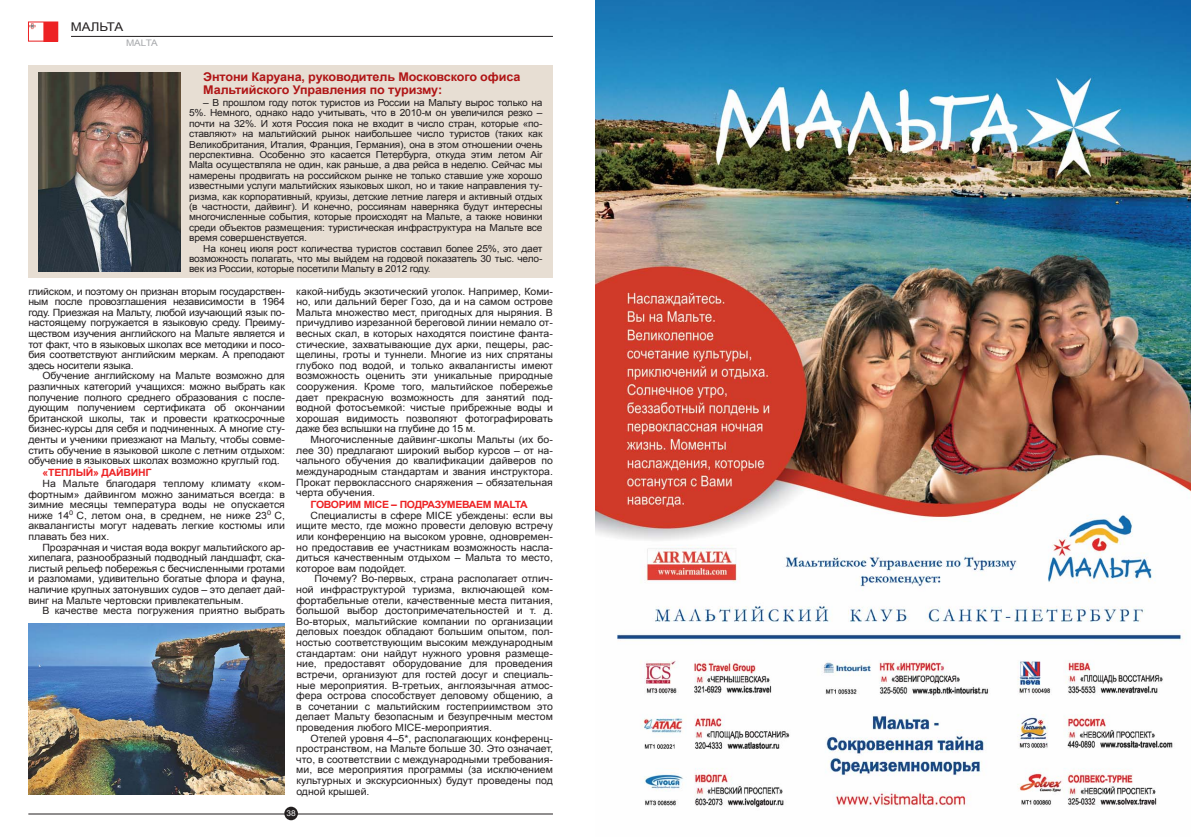
<style>
.page{position:relative;width:1191px;height:837px;background:#fff}
.page>*{position:absolute;margin:0;border:0;box-sizing:border-box;transform-origin:0 0}
.t1{font:700 12px/13px "Arial";letter-spacing:-.01em;color:#b01516;scale:1.05 1}
.t2{font:12px "Arial";color:#231f20;scale:1.1 1}
.t3{font:10px/10.6px "Arial";color:#231f20;text-align:justify;scale:1.05 1}
.t4{font:700 10px "Arial";letter-spacing:-.03em;color:#ed2224;scale:1.05 1}
.t5{font:9.7px/10.4px "Arial";letter-spacing:-.02em;color:#231f20;text-align:justify;scale:1.05 1}
.t6{font:9px "Arial";letter-spacing:-.035em;color:#a7a9ac;scale:1.1 1}
.t7{font:8px "Arial";color:#f1f1f2;scale:1.05 1}
</style>
<div class="page">
<img style="left:30px;top:24px;width:26px;height:15px">
<div style="left:28px;top:22px;width:30px;height:19px;border:1px solid #ed2224"></div>
<hr style="left:71px;top:36px;width:482px;height:1px;background:#231f20">
<hr style="left:28px;top:813px;width:525px;height:1px;background:#231f20">
<div style="left:284px;top:806px;width:14px;height:14px;background:#231f20;border-radius:50%"></div>
<div style="left:28px;top:65px;width:525px;height:213px;background:#e7ded3"></div>
<img style="left:28px;top:623px;width:257px;height:170px">
<img style="left:595px;top:0;width:596px;height:808px">
<img style="left:38px;top:72px;width:142px;height:200px">
<p class="t2" style="left:71px;top:20px;width:49px">МАЛЬТА</p>
<p class="t6" style="left:126px;top:37px;width:30px">MALTA</p>
<p class="t1" style="left:203px;top:70px;width:303px">Энтони Каруана, руководитель Московского офиса<br>Мальтийского Управления по туризму:</p>
<p class="t5" style="left:189px;top:97px;width:338px;text-indent:14px">– В прошлом году поток туристов из России на Мальту вырос только на 5%. Немного, однако надо учитывать, что в 2010-м он увеличился резко – почти на 32%. И хотя Россия пока не входит в число стран, которые «по&shy;ставляют» на мальтийский рынок наибольшее число туристов (таких как Великобритания, Италия, Франция, Германия), она в этом отношении очень перспективна. Особенно это касается Петербурга, откуда этим летом Air Malta осуществляла не один, как раньше, а два рейса в неделю. Сейчас мы намерены продвигать на российском рынке не только ставшие уже хорошо известными услуги мальтийских языковых школ, но и такие направления ту&shy;ризма, как корпоративный, круизы, детские летние лагеря и активный отдых (в частности, дайвинг). И конечно, россиянам наверняка будут интересны многочисленные события, которые происходят на Мальте, а также новинки среди объектов размещения: туристическая инфраструктура на Мальте все время совершенствуется.</p>
<p class="t5" style="left:189px;top:243px;width:338px;text-indent:14px">На конец июля рост количества туристов составил более 25%, это дает возможность полагать, что мы выйдем на годовой показатель 30 тыс. чело&shy;век из России, которые посетили Мальту в 2012 году.</p>
<p class="t3" style="left:28px;top:286px;width:246px">глийском, и поэтому он признан вторым государствен&shy;ным после провозглашения независимости в 1964 году. Приезжая на Мальту, любой изучающий язык по&shy;настоящему погружается в языковую среду. Преиму&shy;ществом изучения английского на Мальте является и тот факт, что в языковых школах все методики и посо&shy;бия соответствуют английским меркам. А преподают здесь носители языка.</p>
<p class="t3" style="left:28px;top:370px;width:246px;text-indent:14px">Обучение английскому на Мальте возможно для различных категорий учащихся: можно выбрать как получение полного среднего образования с после&shy;дующим получением сертификата об окончании британской школы, так и провести краткосрочные бизнес-курсы для себя и подчиненных. А многие сту&shy;денты и ученики приезжают на Мальту, чтобы совме&shy;стить обучение в языковой школе с летним отдыхом: обучение в языковых школах возможно круглый год.</p>
<p class="t4" style="left:43px;top:467px;width:105px">«ТЕПЛЫЙ» ДАЙВИНГ</p>
<p class="t3" style="left:28px;top:478px;width:246px;text-indent:14px">На Мальте благодаря теплому климату «ком&shy;фортным» дайвингом можно заниматься всегда: в зимние месяцы температура воды не опускается ниже 14<sup>0</sup> C, летом она, в среднем, не ниже 23<sup>0</sup> C, аквалангисты могут надевать легкие костюмы или плавать без них.</p>
<p class="t3" style="left:28px;top:541px;width:246px;text-indent:14px">Прозрачная и чистая вода вокруг мальтийского ар&shy;хипелага, разнообразный подводный ландшафт, ска&shy;листый рельеф побережья с бесчисленными гротами и разломами, удивительно богатые флора и фауна, наличие крупных затонувших судов – это делает дай&shy;винг на Мальте чертовски привлекательным.</p>
<p class="t3" style="left:43px;top:605px;width:232px">В качестве места погружения приятно выбрать</p>
<p class="t3" style="left:296px;top:286px;width:246px">какой-нибудь экзотический уголок. Например, Коми&shy;но, или дальний берег Гозо, да и на самом острове Мальта множество мест, пригодных для ныряния. В причудливо изрезанной береговой линии немало от&shy;весных скал, в которых находятся поистине фанта&shy;стические, захватывающие дух арки, пещеры, рас&shy;щелины, гроты и туннели. Многие из них спрятаны глубоко под водой, и только аквалангисты имеют возможность оценить эти уникальные природные сооружения. Кроме того, мальтийское побережье дает прекрасную возможность для занятий под&shy;водной фотосъемкой: чистые прибрежные воды и хорошая видимость позволяют фотографировать даже без вспышки на глубине до 15 м.</p>
<p class="t3" style="left:296px;top:434px;width:246px;text-indent:14px">Многочисленные дайвинг-школы Мальты (их бо&shy;лее 30) предлагают широкий выбор курсов – от на&shy;чального обучения до квалификации дайверов по международным стандартам и звания инструктора.<br>Прокат первоклассного снаряжения – обязательная черта обучения.</p>
<p class="t4" style="left:310px;top:499px;width:208px">ГОВОРИМ MICE – ПОДРАЗУМЕВАЕМ MALTA</p>
<p class="t3" style="left:296px;top:510px;width:246px;text-indent:14px">Специалисты в сфере MICE убеждены: если вы ищите место, где можно провести деловую встречу или конференцию на высоком уровне, одновремен&shy;но предоставив ее участникам возможность насла&shy;диться качественным отдыхом – Мальта то место, которое вам подойдет.</p>
<p class="t3" style="left:296px;top:573px;width:246px;text-indent:18px">Почему? Во-первых, страна располагает отлич&shy;ной инфраструктурой туризма, включающей ком&shy;фортабельные отели, качественные места питания, большой выбор достопримечательностей и т. д.<br>Во-вторых, мальтийские компании по организации деловых поездок обладают большим опытом, пол&shy;ностью соответствующим высоким международным стандартам: они найдут нужного уровня размеще&shy;ние, предоставят оборудование для проведения встречи, организуют для гостей досуг и специаль&shy;ные мероприятия. В-третьих, англоязычная атмос&shy;фера острова способствует деловому общению, а в сочетании с мальтийским гостеприимством это делает Мальту безопасным и безупречным местом проведения любого MICE-мероприятия.</p>
<p class="t3" style="left:296px;top:732px;width:246px;text-indent:14px">Отелей уровня 4–5*, располагающих конференц&shy;пространством, на Мальте больше 30. Это означает, что, в соответствии с международными требования&shy;ми, все мероприятия программы (за исключением культурных и экскурсионных) будут проведены под одной крышей.</p>
<p class="t7" style="left:286px;top:808px;width:10px">38</p>
</div>
